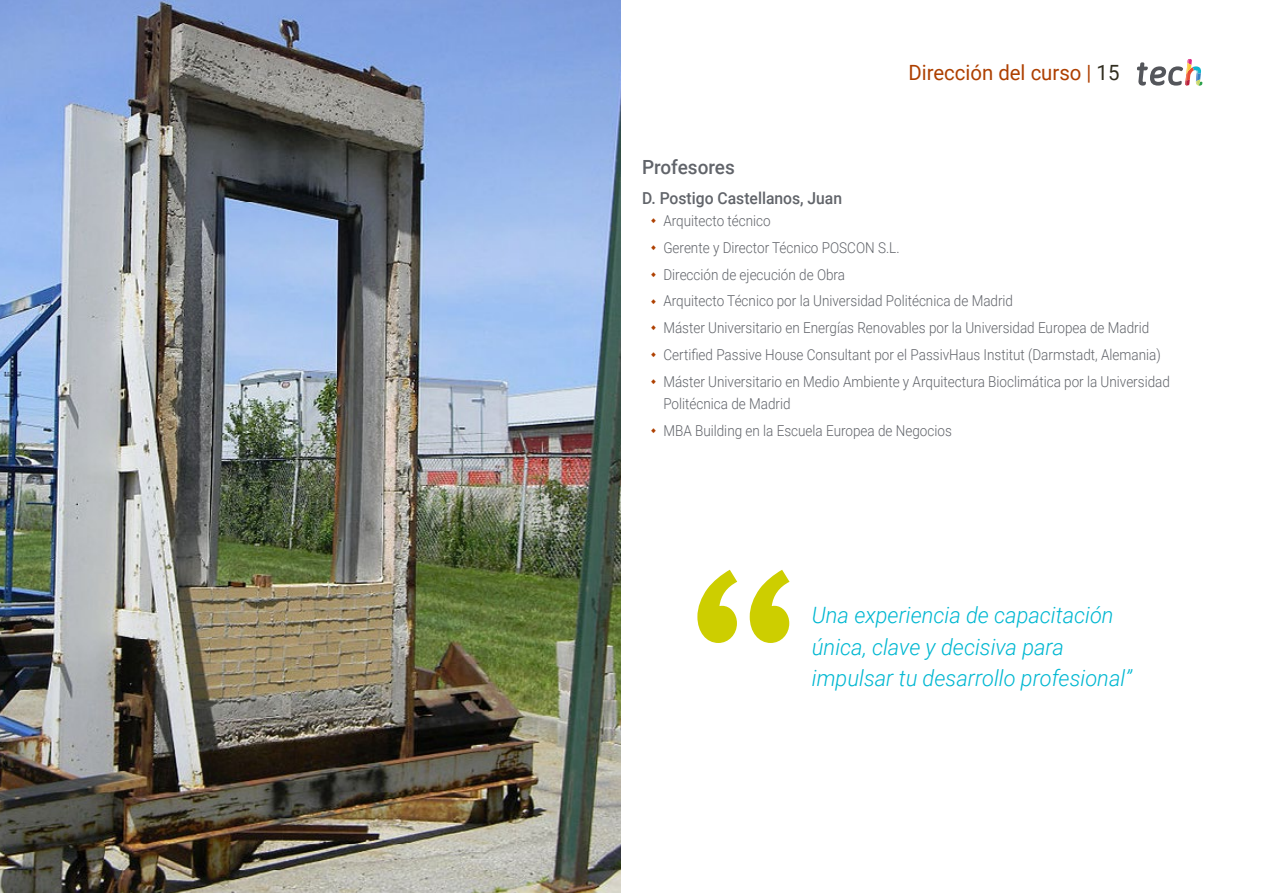
<style>
.page{position:relative;width:1263px;height:893px;background:#fff}
.page>*{position:absolute;margin:0;border:0;box-sizing:border-box;transform-origin:0 0}
.t1{font:italic 300 22.5px/31.5px "Roboto";color:#00b7d1}
.t2{font:21px "Roboto";color:#ae4000}
.t3{font:500 19.5px "Roboto";color:#61646a}
.t4{font:500 16.5px "Roboto";color:#61646a;scale:.95 1}
.t5{font:300 15px/26.7px "Roboto";color:#61646a;scale:.9 1}
.s1{color:#312e20}
</style>
<div class="page">
<img style="left:0;top:0;width:621px;height:893px">
<svg style="left:697px;top:570px;width:92px;height:73px"></svg>
<svg style="left:1137px;top:59px;width:65px;height:27px"></svg>
<h2 class="t2" style="left:908px;top:57px;width:213px">Dirección del curso | <span class="s1">15</span></h2>
<h3 class="t3" style="left:642px;top:154px;width:94px">Profesores</h3>
<p class="t4" style="left:642px;top:186px;width:212px">D. Postigo Castellanos, Juan</p>
<p class="t5" style="left:663px;top:207px;width:564px">Arquitecto técnico<br>Gerente y Director Técnico POSCON S.L.<br>Dirección de ejecución de Obra<br>Arquitecto Técnico por la Universidad Politécnica de Madrid<br>Máster Universitario en Energías Renovables por la Universidad Europea de Madrid Certified Passive House Consultant por el PassivHaus Institut (Darmstadt, Alemania)<br>Máster Universitario en Medio Ambiente y Arquitectura Bioclimática por la Universidad</p>
<p class="t5" style="left:663px;top:390px;width:322px">Politécnica de Madrid<br>MBA Building en la Escuela Europea de Negocios</p>
<h1 class="t1" style="left:812px;top:599px;width:321px">Una experiencia de capacitación única, clave y decisiva para impulsar tu desarrollo profesional”</h1>
</div>
